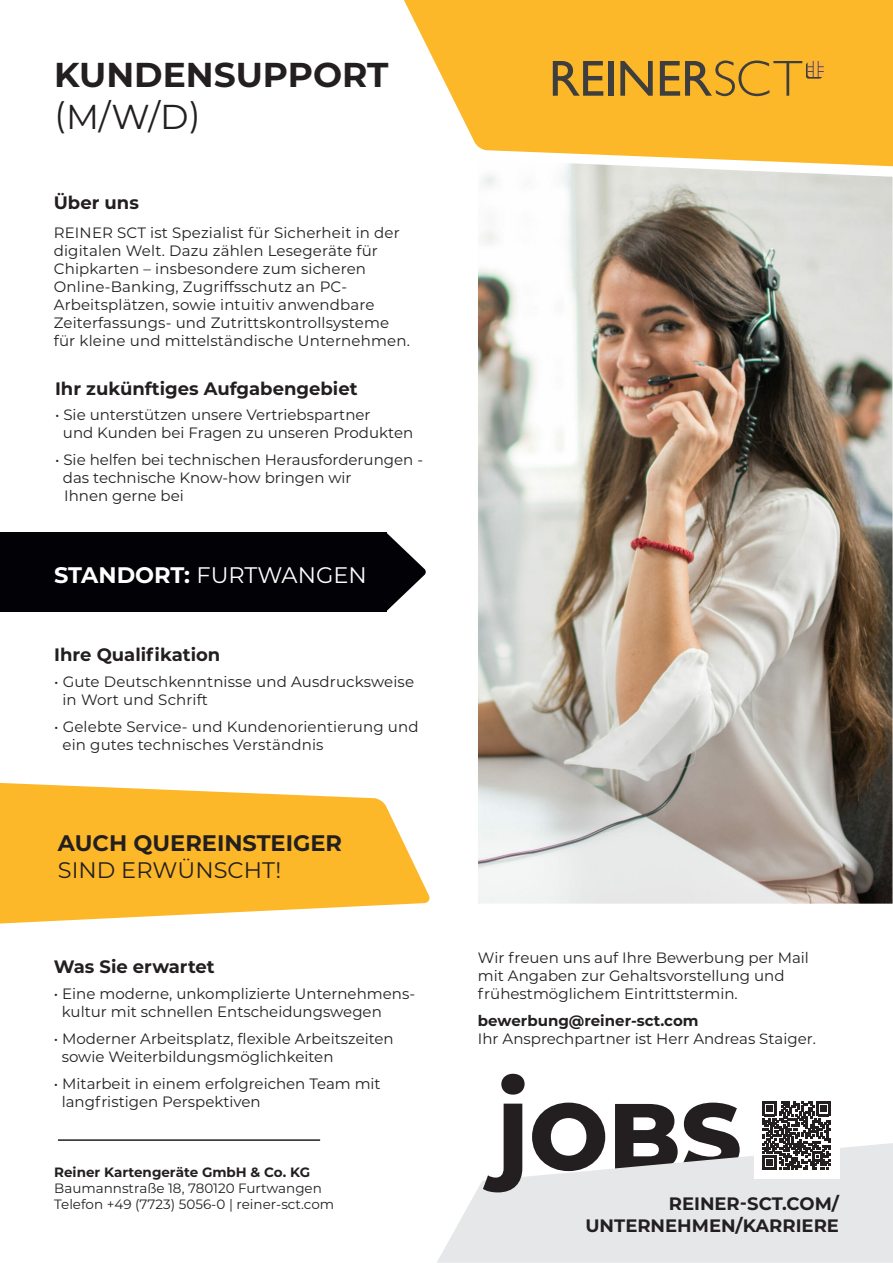
<style>
.page{position:relative;width:893px;height:1263px;background:#fff}
.page>*{position:absolute;margin:0;border:0;box-sizing:border-box;transform-origin:0 0}
.t1{font:700 120px "Montserrat";color:#231f20}
.t2{font:800 94.05px "Montserrat";color:#231f20}
.t3{font:700 34.5px "Montserrat";color:#231f20}
.t4{font:34.5px "Montserrat";color:#231f20}
.t5{font:22.5px "Montserrat";color:#fff}
.t6{font:700 22.5px "Montserrat";color:#231f20}
.t7{font:22.5px "Montserrat";color:#231f20}
.t8{font:700 18px "Montserrat";color:#231f20}
.t9{font:15px/18px "Montserrat";color:#231f20}
.t10{font:700 15px "Montserrat";color:#231f20}
.t11{font:13.5px "Montserrat";color:#231f20}
.t12{font:700 13.5px "Montserrat";color:#231f20}
.s1{font-weight:700}
</style>
<div class="page">
<svg style="left:404px;top:0;width:489px;height:167px;background:#fcbf40"></svg>
<svg style="left:806px;top:63px;width:16px;height:16px"></svg>
<svg style="left:808px;top:61px;width:16px;height:16px"></svg>
<svg style="left:553px;top:61px;width:50px;height:35px;background:#a68032"></svg>
<div style="left:608px;top:61px;width:5px;height:35px;background:#3e3e3f"></div>
<svg style="left:620px;top:61px;width:33px;height:35px"></svg>
<svg style="left:660px;top:61px;width:142px;height:35px;background:#c8972e"></svg>
<img style="left:478px;top:159px;width:414px;height:745px">
<div style="left:0;top:532px;width:386px;height:79px;background:#020206"></div>
<svg style="left:384px;top:532px;width:42px;height:80px"></svg>
<svg style="left:0;top:782px;width:430px;height:142px;fill:#fcb828"></svg>
<svg style="left:437px;top:1143px;width:456px;height:120px;fill:#e6e7e9"></svg>
<div style="left:754px;top:1093px;width:85px;height:85px;background:#fff"></div>
<svg style="left:762px;top:1101px;width:69px;height:69px"></svg>
<hr style="left:58px;top:1139px;width:262px;height:2px;background:#231f20">
<p class="t3" style="left:54px;top:50px;width:336px">KUNDENSUPPORT</p>
<p class="t4" style="left:54px;top:93px;width:148px">(M/W/D)</p>
<p class="t8" style="left:54px;top:189px;width:87px">Über uns</p>
<p class="t9" style="left:54px;top:223px;width:347px">REINER SCT ist Spezialist für Sicherheit in der digitalen Welt. Dazu zählen Lesegeräte für<br>Chipkarten – insbesondere zum sicheren</p>
<p class="t9" style="left:54px;top:277px;width:337px">Online-Banking, Zugriffsschutz an PC-<br>Arbeitsplätzen, sowie intuitiv anwendbare<br>Zeiterfassungs- und Zutrittskontrollsysteme</p>
<p class="t9" style="left:54px;top:331px;width:358px">für kleine und mittelständische Unternehmen.</p>
<p class="t8" style="left:55px;top:376px;width:304px">Ihr zukünftiges Aufgabengebiet</p>
<p class="t9" style="left:55px;top:405px;width:317px">• Sie unterstützen unsere Vertriebspartner</p>
<p class="t9" style="left:63px;top:423px;width:352px">und Kunden bei Fragen zu unseren Produkten</p>
<p class="t9" style="left:55px;top:450px;width:369px">• Sie helfen bei technischen Herausforderungen -</p>
<p class="t9" style="left:63px;top:468px;width:290px">das technische Know-how bringen wir</p>
<p class="t9" style="left:64px;top:486px;width:121px">Ihnen gerne bei</p>
<p class="t5" style="left:54px;top:559px;width:314px"><span class="s1">STANDORT:</span> FURTWANGEN</p>
<p class="t8" style="left:54px;top:642px;width:167px">Ihre Qualifikation</p>
<p class="t9" style="left:54px;top:672px;width:361px">• Gute Deutschkenntnisse und Ausdrucksweise</p>
<p class="t9" style="left:62px;top:690px;width:147px">in Wort und Schrift</p>
<p class="t9" style="left:54px;top:717px;width:366px">• Gelebte Service- und Kundenorientierung und</p>
<p class="t9" style="left:62px;top:735px;width:263px">ein gutes technisches Verständnis</p>
<p class="t6" style="left:58px;top:826px;width:286px">AUCH QUEREINSTEIGER</p>
<p class="t7" style="left:58px;top:854px;width:225px">SIND ERWÜNSCHT!</p>
<p class="t9" style="left:478px;top:948px;width:332px">Wir freuen uns auf Ihre Bewerbung per Mail</p>
<p class="t9" style="left:478px;top:966px;width:308px">mit Angaben zur Gehaltsvorstellung und</p>
<p class="t9" style="left:478px;top:984px;width:261px">frühestmöglichem Eintrittstermin.</p>
<p class="t10" style="left:478px;top:1009px;width:222px">bewerbung@reiner-sct.com</p>
<p class="t9" style="left:478px;top:1029px;width:339px">Ihr Ansprechpartner ist Herr Andreas Staiger.</p>
<p class="t8" style="left:54px;top:954px;width:162px">Was Sie erwartet</p>
<p class="t9" style="left:54px;top:984px;width:363px">• Eine moderne, unkomplizierte Unternehmens-</p>
<p class="t9" style="left:62px;top:1002px;width:322px">kultur mit schnellen Entscheidungswegen</p>
<p class="t9" style="left:54px;top:1029px;width:341px">• Moderner Arbeitsplatz, flexible Arbeitszeiten</p>
<p class="t9" style="left:62px;top:1047px;width:273px">sowie Weiterbildungsmöglichkeiten</p>
<p class="t9" style="left:54px;top:1074px;width:328px">• Mitarbeit in einem erfolgreichen Team mit</p>
<p class="t9" style="left:62px;top:1092px;width:200px">langfristigen Perspektiven</p>
<p class="t1" style="left:494px;top:1039px;width:38px">j</p>
<p class="t2" style="left:529px;top:1067px;width:214px">OBS</p>
<p class="t12" style="left:54px;top:1162px;width:257px">Reiner Kartengeräte GmbH &amp; Co. KG</p>
<p class="t11" style="left:54px;top:1179px;width:269px">Baumannstraße 18, 780120 Furtwangen</p>
<p class="t11" style="left:54px;top:1195px;width:281px">Telefon +49 (7723) 5056-0 | reiner-sct.com</p>
<p class="t8" style="left:669px;top:1191px;width:172px">REINER-SCT.COM/</p>
<p class="t8" style="left:585px;top:1212px;width:255px">UNTERNEHMEN/KARRIERE</p>
</div>
